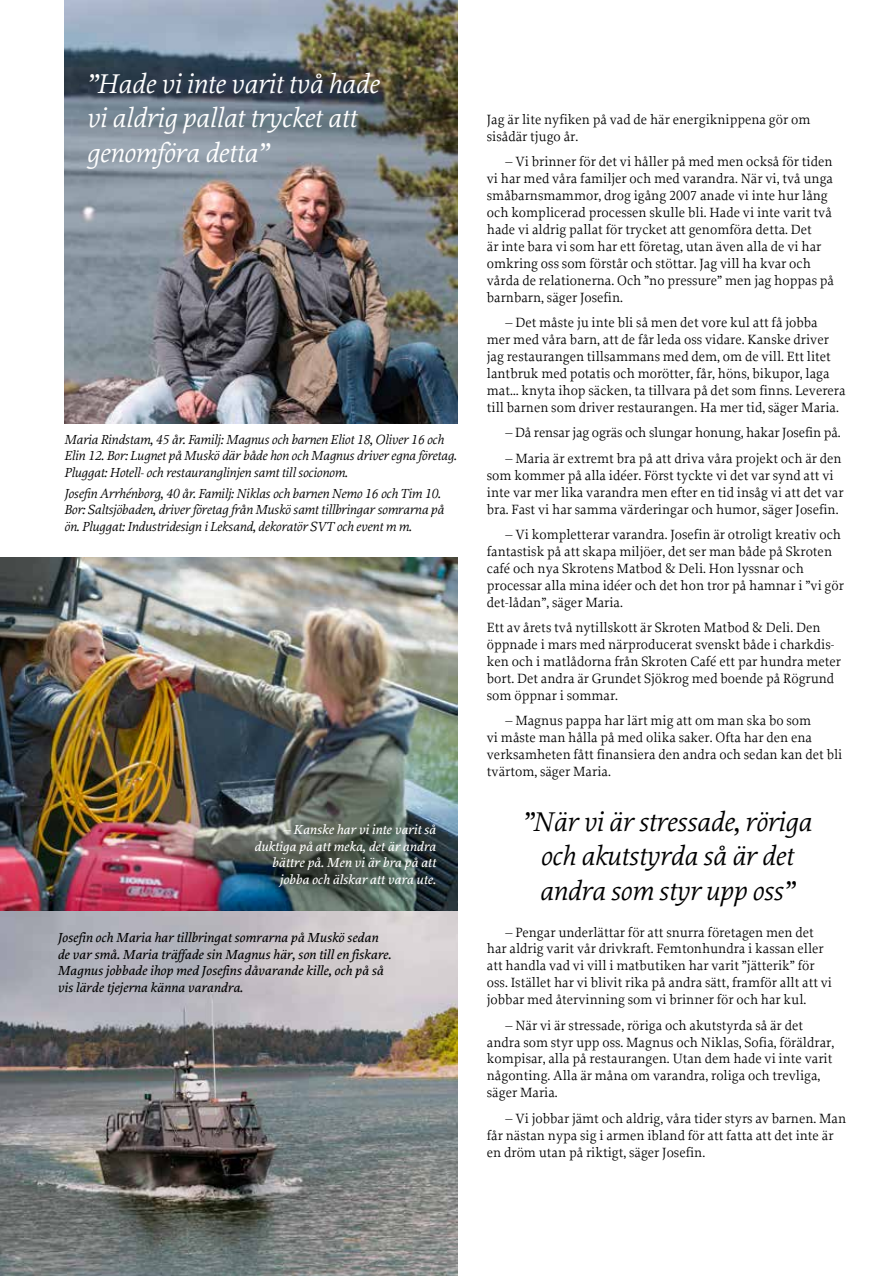
<style>
.page{position:relative;width:893px;height:1276px;background:#fff}
.page>*{position:absolute;margin:0;border:0;box-sizing:border-box;transform-origin:0 0}
.t1{font:italic 28.5px/34.5px "Proforma";letter-spacing:-.01em;color:#000;text-align:center}
.t2{font:italic 28.5px/34.5px "Proforma";letter-spacing:-.01em;color:#fff}
.t3{font:14.1px/17px "Proforma";color:#000}
.t4{font:italic 13.8px/16.5px "Proforma";letter-spacing:-.01em;color:#000}
.t5{font:italic 500 13.8px/16.5px "Proforma";color:#000}
.t6{font:italic 500 13.8px/16.5px "Proforma";color:#fff;text-align:right}
</style>
<div class="page">
<img style="left:64px;top:0;width:393px;height:423px">
<img style="left:0;top:557px;width:457px;height:719px">
<h1 class="t2" style="left:86px;top:66px;width:294px">”Hade vi inte varit två hade vi aldrig pallat trycket att genomföra detta”</h1>
<p class="t4" style="left:64px;top:431px;width:394px">Maria Rindstam, 45 år. Familj: Magnus och barnen Eliot 18, Oliver 16 och<br>Elin 12. Bor: Lugnet på Muskö där både hon och Magnus driver egna företag.<br>Pluggat: Hotell- och restauranglinjen samt till socionom.</p>
<p class="t4" style="left:64px;top:485px;width:381px">Josefin Arrhénborg, 40 år. Familj: Niklas och barnen Nemo 16 och Tim 10.<br>Bor: Saltsjöbaden, driver företag från Muskö samt tillbringar somrarna på ön. Pluggat: Industridesign i Leksand, dekoratör SVT och event m m.</p>
<p class="t6" style="left:254px;top:821px;width:183px">– Kanske har vi inte varit så duktiga på att meka, det är andra bättre på. Men vi är bra på att jobba och älskar att vara ute.</p>
<p class="t5" style="left:57px;top:929px;width:335px">Josefin och Maria har tillbringat somrarna på Muskö sedan de var små. Maria träffade sin Magnus här, son till en fiskare.<br>Magnus jobbade ihop med Josefins dåvarande kille, och på så vis lärde tjejerna känna varandra.</p>
<p class="t3" style="left:487px;top:111px;width:325px">Jag är lite nyfiken på vad de här energiknippena gör om sisådär tjugo år.</p>
<p class="t3" style="left:487px;top:153px;width:349px;text-indent:19px">– Vi brinner för det vi håller på med men också för tiden vi har med våra familjer och med varandra. När vi, två unga småbarnsmammor, drog igång 2007 anade vi inte hur lång och komplicerad processen skulle bli. Hade vi inte varit två hade vi aldrig pallat för trycket att genomföra detta. Det<br>är inte bara vi som har ett företag, utan även alla de vi har omkring oss som förstår och stöttar. Jag vill ha kvar och vårda de relationerna. Och ”no pressure” men jag hoppas på barnbarn, säger Josefin.</p>
<p class="t3" style="left:487px;top:314px;width:360px;text-indent:19px">– Det måste ju inte bli så men det vore kul att få jobba<br>mer med våra barn, att de får leda oss vidare. Kanske driver jag restaurangen tillsammans med dem, om de vill. Ett litet lantbruk med potatis och morötter, får, höns, bikupor, laga mat… knyta ihop säcken, ta tillvara på det som finns. Leverera till barnen som driver restaurangen. Ha mer tid, säger Maria.</p>
<p class="t3" style="left:505px;top:424px;width:337px">– Då rensar jag ogräs och slungar honung, hakar Josefin på.</p>
<p class="t3" style="left:487px;top:449px;width:358px;text-indent:19px">– Maria är extremt bra på att driva våra projekt och är den som kommer på alla idéer. Först tyckte vi det var synd att vi inte var mer lika varandra men efter en tid insåg vi att det var bra. Fast vi har samma värderingar och humor, säger Josefin.</p>
<p class="t3" style="left:487px;top:526px;width:359px;text-indent:19px">– Vi kompletterar varandra. Josefin är otroligt kreativ och fantastisk på att skapa miljöer, det ser man både på Skroten café och nya Skrotens Matbod &amp; Deli. Hon lyssnar och processar alla mina idéer och det hon tror på hamnar i ”vi gör det-lådan”, säger Maria.</p>
<p class="t3" style="left:487px;top:619px;width:356px">Ett av årets två nytillskott är Skroten Matbod &amp; Deli. Den öppnade i mars med närproducerat svenskt både i charkdis&shy;ken och i matlådorna från Skroten Café ett par hundra meter bort. Det andra är Grundet Sjökrog med boende på Rögrund som öppnar i sommar.</p>
<p class="t3" style="left:487px;top:712px;width:357px;text-indent:19px">– Magnus pappa har lärt mig att om man ska bo som<br>vi måste man hålla på med olika saker. Ofta har den ena verksamheten fått finansiera den andra och sedan kan det bli tvärtom, säger Maria.</p>
<h1 class="t1" style="left:522px;top:803px;width:291px">”När vi är stressade, röriga och akutstyrda så är det andra som styr upp oss”</h1>
<p class="t3" style="left:487px;top:923px;width:347px;text-indent:19px">– Pengar underlättar för att snurra företagen men det har aldrig varit vår drivkraft. Femtonhundra i kassan eller att handla vad vi vill i matbutiken har varit ”jätterik” för oss. Istället har vi blivit rika på andra sätt, framför allt att vi jobbar med återvinning som vi brinner för och har kul.</p>
<p class="t3" style="left:487px;top:1016px;width:349px;text-indent:19px">– När vi är stressade, röriga och akutstyrda så är det andra som styr upp oss. Magnus och Niklas, Sofia, föräldrar, kompisar, alla på restaurangen. Utan dem hade vi inte varit någonting. Alla är måna om varandra, roliga och trevliga, säger Maria.</p>
<p class="t3" style="left:487px;top:1109px;width:361px;text-indent:19px">– Vi jobbar jämt och aldrig, våra tider styrs av barnen. Man får nästan nypa sig i armen ibland för att fatta att det inte är en dröm utan på riktigt, säger Josefin.</p>
</div>
